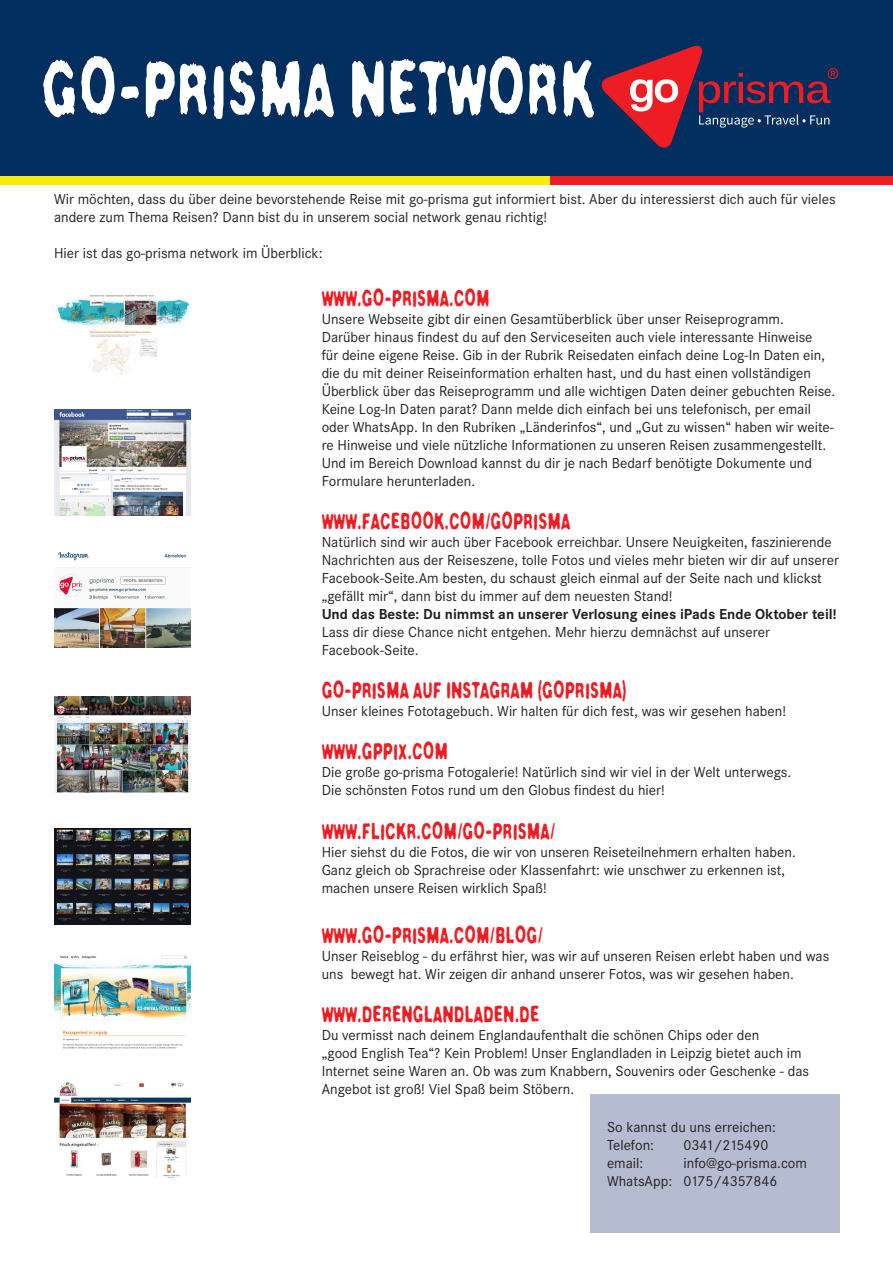
<style>
.page{position:relative;width:893px;height:1263px;background:#fff}
.page>*{position:absolute;margin:0;border:0;box-sizing:border-box;transform-origin:0 0}
.t1{font:70.5px "Crush No 47";color:#fff}
.Unterüberschr{font:21px "Crush No 47";color:#ee1d23}
.Fliesstext{font:15px/18px "Corporate S";color:#231f20}
.t2{font:700 15px "Corporate S";color:#231f20}
</style>
<div class="page">
<div style="left:590px;top:1094px;width:250px;height:138px;background:#b5bcd1"></div>
<div style="left:0;top:0;width:893px;height:176px;background:#002e5e"></div>
<div style="left:0;top:176px;width:582px;height:9px;background:#f5ec09"></div>
<div style="left:550px;top:176px;width:343px;height:9px;background:#ee1d23"></div>
<svg style="left:601px;top:45px;width:237px;height:103px"></svg>
<img style="left:57px;top:295px;width:133px;height:83px">
<img style="left:54px;top:409px;width:136px;height:107px">
<img style="left:54px;top:552px;width:136px;height:95px">
<img style="left:54px;top:1082px;width:136px;height:96px">
<img style="left:54px;top:829px;width:136px;height:96px">
<img style="left:54px;top:696px;width:136px;height:96px">
<img style="left:54px;top:955px;width:136px;height:93px">
<p class="t1" style="left:41px;top:41px;width:555px">GO-PRISMA NETWORK</p>
<p class="Fliesstext" style="left:54px;top:190px;width:783px">Wir möchten, dass du über deine bevorstehende Reise mit go-prisma gut informiert bist. Aber du interessierst dich auch für vieles andere zum Thema Reisen? Dann bist du in unserem social network genau richtig!</p>
<p class="Fliesstext" style="left:54px;top:244px;width:270px">Hier ist das go-prisma network im Überblick:</p>
<p class="Unterüberschr" style="left:322px;top:284px;width:169px">WWW.GO-PRISMA.COM</p>
<p class="Fliesstext" style="left:322px;top:310px;width:464px">Unsere Webseite gibt dir einen Gesamtüberblick über unser Reiseprogramm.</p>
<p class="Fliesstext" style="left:322px;top:328px;width:515px">Darüber hinaus findest du auf den Serviceseiten auch viele interessante Hinweise<br>für deine eigene Reise. Gib in der Rubrik Reisedaten einfach deine Log-In Daten ein, die du mit deiner Reiseinformation erhalten hast, und du hast einen vollständigen Überblick über das Reiseprogramm und alle wichtigen Daten deiner gebuchten Reise.<br>Keine Log-In Daten parat? Dann melde dich einfach bei uns telefonisch, per email oder WhatsApp. In den Rubriken „Länderinfos“, und „Gut zu wissen“ haben wir weite&shy;re Hinweise und viele nützliche Informationen zu unseren Reisen zusammengestellt.<br>Und im Bereich Download kannst du dir je nach Bedarf benötigte Dokumente und Formulare herunterladen.</p>
<p class="Unterüberschr" style="left:322px;top:507px;width:250px">WWW.FACEBOOK.COM/GOPRISMA</p>
<p class="Fliesstext" style="left:322px;top:533px;width:519px">Natürlich sind wir auch über Facebook erreichbar. Unsere Neuigkeiten, faszinierende Nachrichten aus der Reiseszene, tolle Fotos und vieles mehr bieten wir dir auf unserer Facebook-Seite.Am besten, du schaust gleich einmal auf der Seite nach und klickst „gefällt mir“, dann bist du immer auf dem neuesten Stand!</p>
<p class="t2" style="left:322px;top:605px;width:516px">Und das Beste: Du nimmst an unserer Verlosung eines iPads Ende Oktober teil!</p>
<p class="Fliesstext" style="left:322px;top:623px;width:450px">Lass dir diese Chance nicht entgehen. Mehr hierzu demnächst auf unserer</p>
<p class="Fliesstext" style="left:322px;top:641px;width:99px">Facebook-Seite.</p>
<p class="Unterüberschr" style="left:322px;top:676px;width:307px">GO-PRISMA AUF INSTAGRAM (GOPRISMA)</p>
<p class="Fliesstext" style="left:322px;top:702px;width:466px">Unser kleines Fototagebuch. Wir halten für dich fest, was wir gesehen haben!</p>
<p class="Unterüberschr" style="left:322px;top:737px;width:128px">WWW.GPPIX.COM</p>
<p class="Fliesstext" style="left:322px;top:763px;width:471px">Die große go-prisma Fotogalerie! Natürlich sind wir viel in der Welt unterwegs.</p>
<p class="Fliesstext" style="left:322px;top:781px;width:345px">Die schönsten Fotos rund um den Globus findest du hier!</p>
<p class="Unterüberschr" style="left:322px;top:817px;width:235px">WWW.FLICKR.COM/GO-PRISMA/</p>
<p class="Fliesstext" style="left:322px;top:843px;width:476px">Hier siehst du die Fotos, die wir von unseren Reiseteilnehmern erhalten haben.</p>
<p class="Fliesstext" style="left:322px;top:861px;width:465px">Ganz gleich ob Sprachreise oder Klassenfahrt: wie unschwer zu erkennen ist,</p>
<p class="Fliesstext" style="left:322px;top:879px;width:227px">machen unsere Reisen wirklich Spaß!</p>
<p class="Unterüberschr" style="left:322px;top:921px;width:223px">WWW.GO-PRISMA.COM/BLOG/</p>
<p class="Fliesstext" style="left:322px;top:947px;width:509px">Unser Reiseblog - du erfährst hier, was wir auf unseren Reisen erlebt haben und was uns bewegt hat. Wir zeigen dir anhand unserer Fotos, was wir gesehen haben.</p>
<p class="Unterüberschr" style="left:322px;top:1000px;width:219px">WWW.DERENGLANDLADEN.DE</p>
<p class="Fliesstext" style="left:322px;top:1026px;width:439px">Du vermisst nach deinem Englandaufenthalt die schönen Chips oder den</p>
<p class="Fliesstext" style="left:322px;top:1044px;width:482px">„good English Tea“? Kein Problem! Unser Englandladen in Leipzig bietet auch im</p>
<p class="Fliesstext" style="left:322px;top:1062px;width:489px">Internet seine Waren an. Ob was zum Knabbern, Souvenirs oder Geschenke - das<br>Angebot ist groß! Viel Spaß beim Stöbern.</p>
<p class="Fliesstext" style="left:607px;top:1118px;width:170px">So kannst du uns erreichen:</p>
<p class="Fliesstext" style="left:607px;top:1136px;width:49px">Telefon:</p>
<p class="Fliesstext" style="left:683px;top:1136px;width:86px">0341/215490</p>
<p class="Fliesstext" style="left:607px;top:1154px;width:38px">email:</p>
<p class="Fliesstext" style="left:683px;top:1154px;width:125px">info@go-prisma.com</p>
<p class="Fliesstext" style="left:607px;top:1172px;width:172px">WhatsApp: 0175/4357846</p>
</div>
